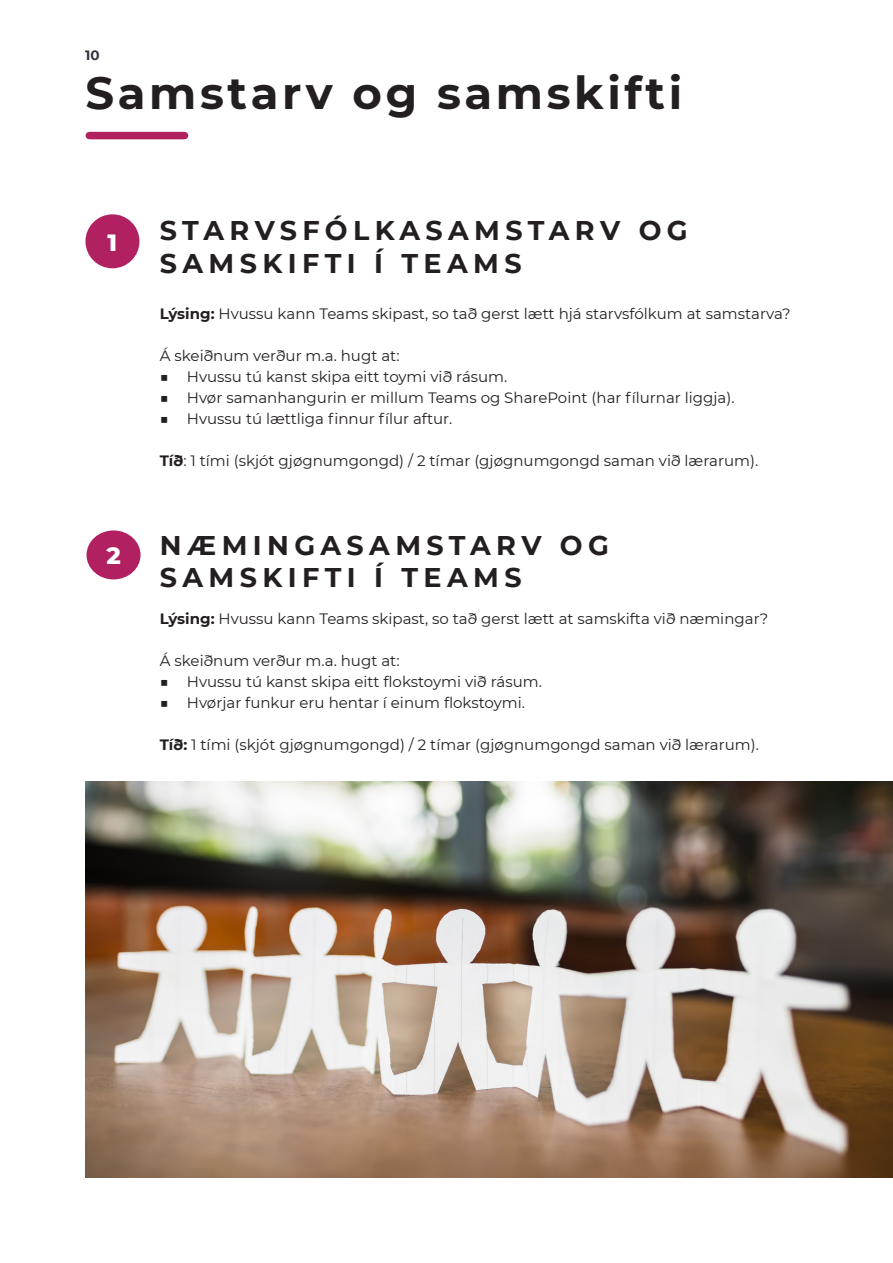
<style>
.page{position:relative;width:893px;height:1263px;background:#fff}
.page>*{position:absolute;margin:0;border:0;box-sizing:border-box;transform-origin:0 0}
.TOC_Title_Text{font:700 45px "Montserrat";letter-spacing:.08em;color:#231f20}
.Header_-_Align_Left{font:700 27px/32.4px "Montserrat";letter-spacing:.2em;color:#231f20}
.Box_04_Number{font:800 24px "Montserrat";color:#fff}
.Header_-_Align_Left-2{font:15px "Montserrat";color:#231f20}
.Body_Text{font:15px "Montserrat";color:#231f20}
.t1{font:700 13.5px "Montserrat";color:#32323f}
.s1{font-weight:700}
</style>
<div class="page">
<div style="left:89px;top:132px;width:96px;height:7px;background:#b12061"></div>
<img style="left:85px;top:781px;width:808px;height:397px">
<div style="left:85px;top:214px;width:54px;height:54px;background:#b12061;border-radius:50%"></div>
<div style="left:87px;top:530px;width:54px;height:49px;background:#b12061;border-radius:50%"></div>
<p class="t1" style="left:85px;top:45px;width:16px">10</p>
<p class="TOC_Title_Text" style="left:86px;top:61px;width:598px">Samstarv og samskifti</p>
<p class="Box_04_Number" style="left:108px;top:224px;width:11px">1</p>
<p class="Header_-_Align_Left" style="left:160px;top:213px;width:529px">STARVSFÓLKASAMSTARV OG<br>SAMSKIFTI Í TEAMS</p>
<p class="Header_-_Align_Left-2" style="left:160px;top:303px;width:632px"><span class="s1">Lýsing:</span> Hvussu kann Teams skipast, so tað gerst lætt hjá starvsfólkum at samstarva?</p>
<p class="Body_Text" style="left:160px;top:345px;width:241px">Á skeiðnum verður m.a. hugt at:</p>
<p class="Header_-_Align_Left-2" style="left:160px;top:366px;width:349px">■ Hvussu tú kanst skipa eitt toymi við rásum.</p>
<p class="Header_-_Align_Left-2" style="left:160px;top:387px;width:576px">■ Hvør samanhangurin er millum Teams og SharePoint (har fílurnar liggja).</p>
<p class="Header_-_Align_Left-2" style="left:160px;top:408px;width:294px">■ Hvussu tú lættliga finnur fílur aftur.</p>
<p class="Body_Text" style="left:160px;top:450px;width:600px"><span class="s1">Tíð</span>: 1 tími (skjót gjøgnumgongd) / 2 tímar (gjøgnumgongd saman við lærarum).</p>
<p class="Box_04_Number" style="left:106px;top:538px;width:16px">2</p>
<p class="Header_-_Align_Left" style="left:160px;top:528px;width:451px">NÆMINGASAMSTARV OG<br>SAMSKIFTI Í TEAMS</p>
<p class="Header_-_Align_Left-2" style="left:160px;top:608px;width:610px"><span class="s1">Lýsing:</span> Hvussu kann Teams skipast, so tað gerst lætt at samskifta við næmingar?</p>
<p class="Body_Text" style="left:160px;top:650px;width:241px">Á skeiðnum verður m.a. hugt at:</p>
<p class="Header_-_Align_Left-2" style="left:160px;top:671px;width:384px">■ Hvussu tú kanst skipa eitt flokstoymi við rásum.</p>
<p class="Header_-_Align_Left-2" style="left:160px;top:692px;width:367px">■ Hvørjar funkur eru hentar í einum flokstoymi.</p>
<p class="Body_Text" style="left:160px;top:734px;width:601px"><span class="s1">Tíð:</span> 1 tími (skjót gjøgnumgongd) / 2 tímar (gjøgnumgongd saman við lærarum).</p>
</div>
